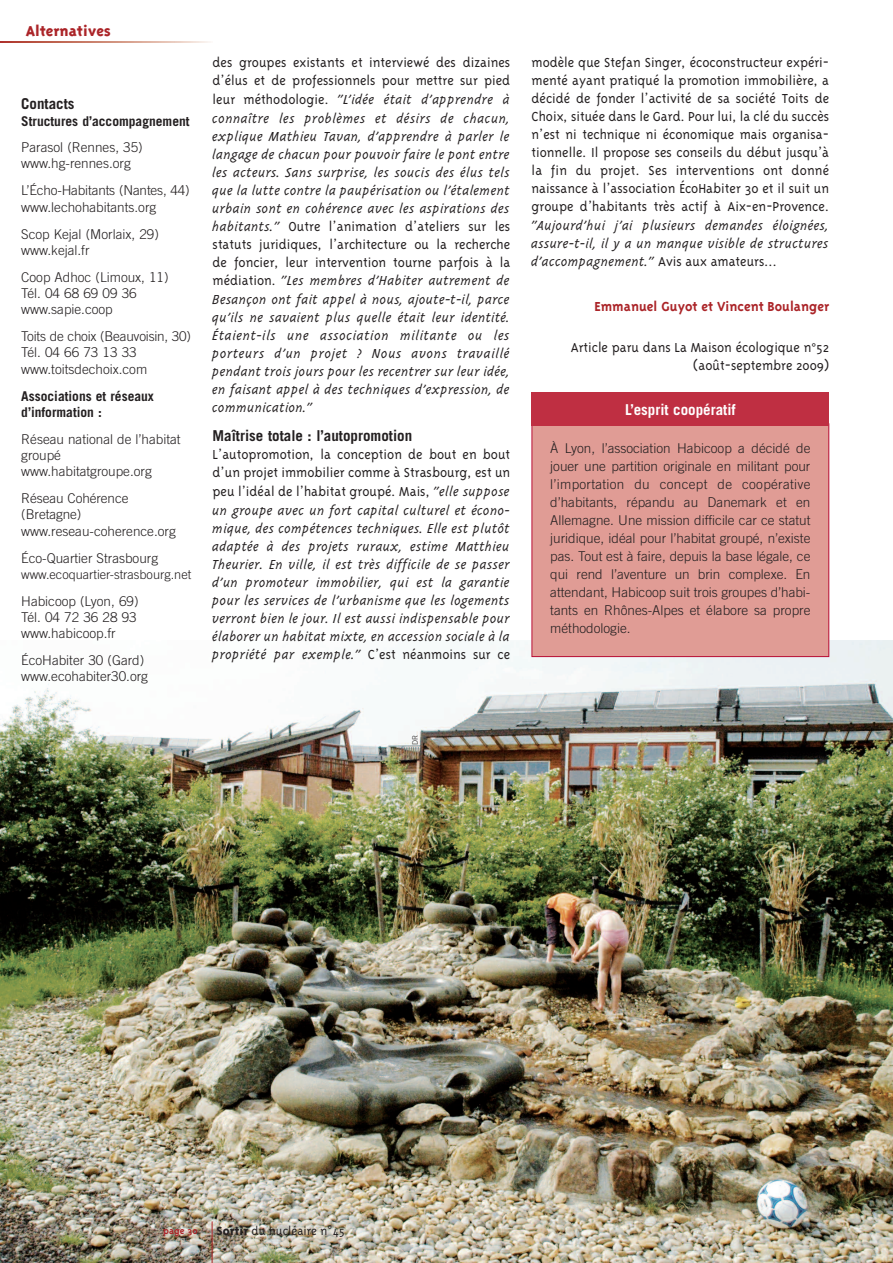
<style>
.page{position:relative;width:893px;height:1263px;background:#fff}
.page>*{position:absolute;margin:0;border:0;box-sizing:border-box;transform-origin:0 0}
.t1{font:800 16.5px "Triplex";color:#ab2428}
.t2{font:italic 300 15px/18.1px "Triplex";color:#231f20;text-align:justify}
.t3{font:300 15px/18px "Triplex";color:#231f20;text-align:justify}
.t4{font:700 15px "Trade Gothic LT Std";color:#231f20}
.t5{font:700 15px "Triplex";color:#ab2428}
.t6{font:700 15px "Trade Gothic LT Std";color:#fff}
.t7{font:300 13.5px/16.2px "Trade Gothic LT Std";color:#231f20}
.t8{font:700 13.5px/16.2px "Trade Gothic LT Std";color:#231f20}
.t9{font:300 13.5px "Triplex";color:#231f20}
.t10{font:300 12.75px "Trade Gothic LT Std";color:#231f20}
.t11{font:700 10.5px "Triplex";color:#ab2428}
.t12{font:300 7.5px "Trade Gothic LT Std";color:#231f20}
.s1{font-style:normal}
.s2{font-family:"Trade Gothic";font-weight:700;font-size:12px}
.s3{font-weight:800}
.s4{font-family:"Arial Narrow";font-weight:400}
</style>
<div class="page">
<img style="left:1px;top:640px;width:891px;height:623px">
<svg style="left:0;top:41px;width:210px;height:2px"></svg>
<hr style="left:212px;top:1221px;width:1px;height:42px;background:#ab2428">
<div style="left:532px;top:424px;width:296px;height:232px;background:#e09c95"></div>
<div style="left:531px;top:423px;width:298px;height:234px;border:1px solid #b90f36"></div>
<div style="left:532px;top:392px;width:297px;height:34px;background:#bf2f42"></div>
<p class="t1" style="left:26px;top:21px;width:87px">Alternatives</p>
<p class="t4" style="left:21px;top:98px;width:55px">Contacts</p>
<p class="t8" style="left:21px;top:114px;width:170px">Structures d’accompagnement</p>
<p class="t7" style="left:21px;top:140px;width:123px">Parasol (Rennes, 35) www.hg-rennes.org</p>
<p class="t7" style="left:21px;top:184px;width:170px">L’Écho-Habitants (Nantes, 44) www.lechohabitants.org</p>
<p class="t7" style="left:21px;top:227px;width:139px">Scop Kejal (Morlaix, 29) www.kejal.fr</p>
<p class="t7" style="left:21px;top:270px;width:149px">Coop Adhoc (Limoux, 11)<br>Tél. 04 68 69 09 36 www.sapie.coop</p>
<p class="t7" style="left:21px;top:329px;width:171px">Toits de choix (Beauvoisin, 30)<br>Tél. 04 66 73 13 33 www.toitsdechoix.com</p>
<p class="t8" style="left:21px;top:389px;width:134px">Associations et réseaux d’information :</p>
<p class="t7" style="left:21px;top:432px;width:161px">Réseau national de l’habitat groupé www.habitatgroupe.org</p>
<p class="t7" style="left:21px;top:491px;width:156px">Réseau Cohérence (Bretagne) www.reseau-coherence.org</p>
<p class="t7" style="left:21px;top:551px;width:138px">Éco-Quartier Strasbourg</p>
<p class="t10" style="left:21px;top:570px;width:172px">www.ecoquartier-strasbourg.net</p>
<p class="t7" style="left:21px;top:594px;width:119px">Habicoop (Lyon, 69)<br>Tél. 04 72 36 28 93 www.habicoop.fr</p>
<p class="t7" style="left:21px;top:653px;width:128px">ÉcoHabiter 30 (Gard) www.ecohabiter30.org</p>
<p class="t2" style="left:213px;top:53px;width:299px"><span class="s1">des groupes existants et interviewé des dizaines d’élus et de professionnels pour mettre sur pied leur méthodologie.</span> "L’idée était d’apprendre à connaître les problèmes et désirs de chacun, explique Mathieu Tavan, d’apprendre à parler le langage de chacun pour pouvoir faire le pont entre les acteurs. Sans surprise, les soucis des élus tels que la lutte contre la paupérisation ou l’étalement urbain sont en cohérence avec les aspirations des habitants." <span class="s1">Outre l’animation d’ateliers sur les statuts juridiques, l’architecture ou la recherche de foncier, leur intervention tourne parfois à la médiation.</span> "Les membres d’Habiter autrement de Besançon ont fait appel à nous, ajoute-t-il, parce qu’ils ne savaient plus quelle était leur identité.<br>Étaient-ils une association militante ou les porteurs d’un projet ? Nous avons travaillé pendant trois jours pour les recentrer sur leur idée, en faisant appel à des techniques d’expression, de communication."</p>
<p class="t4" style="left:213px;top:430px;width:201px">Maîtrise totale : l’autopromotion</p>
<p class="t2" style="left:213px;top:445px;width:299px"><span class="s1">L’autopromotion, la conception de bout en bout d’un projet immobilier comme à Strasbourg, est un peu l’idéal de l’habitat groupé. Mais,</span> "elle suppose un groupe avec un fort capital culturel et écono&shy;mique, des compétences techniques. Elle est plutôt adaptée à des projets ruraux, estime Matthieu Theurier. En ville, il est très difficile de se passer d’un promoteur immobilier, qui est la garantie pour les services de l’urbanisme que les logements verront bien le jour. Il est aussi indispensable pour élaborer un habitat mixte, en accession sociale à la propriété par exemple." <span class="s1">C’est néanmoins sur ce</span></p>
<p class="t12" style="left:412px;top:745px;width:12px;rotate:-90deg">DR</p>
<p class="t3" style="left:531px;top:53px;width:299px">modèle que Stefan Singer, écoconstructeur expéri&shy;menté ayant pratiqué la promotion immobilière, a décidé de fonder l’activité de sa société Toits de Choix, située dans le Gard. Pour lui, la clé du succès n’est ni technique ni économique mais organisa&shy;tionnelle. Il propose ses conseils du début jusqu’à la fin du projet. Ses interventions ont donné naissance à l’association ÉcoHabiter 30 et il suit un groupe d’habitants très actif à Aix-en-Provence.</p>
<p class="t2" style="left:531px;top:216px;width:299px">"Aujourd’hui j’ai plusieurs demandes éloignées, assure-t-il, il y a un manque visible de structures d’accompagnement." <span class="s1">Avis aux amateurs…</span></p>
<p class="t5" style="left:594px;top:297px;width:236px">Emmanuel Guyot et Vincent Boulanger</p>
<p class="t3" style="left:571px;top:337px;width:260px;text-align:right">Article paru dans La Maison écologique n<span class="s2">°</span>52 (août-septembre 2009)</p>
<p class="t6" style="left:625px;top:404px;width:112px">L’esprit coopératif</p>
<p class="t7" style="left:550px;top:440px;width:262px;line-height:18px;text-align:justify">À Lyon, l’association Habicoop a décidé de jouer une partition originale en militant pour l’importation du concept de coopérative d’habitants, répandu au Danemark et en Allemagne. Une mission difficile car ce statut juridique, idéal pour l’habitat groupé, n’existe pas. Tout est à faire, depuis la base légale, ce qui rend l’aventure un brin complexe. En attendant, Habicoop suit trois groupes d’habi&shy;tants en Rhônes-Alpes et élabore sa propre méthodologie.</p>
<p class="t11" style="left:163px;top:1224px;width:36px">page 30</p>
<p class="t9" style="left:217px;top:1222px;width:130px"><span class="s3">Sortir</span> du nucléaire n<span class="s4">°</span>45</p>
</div>
